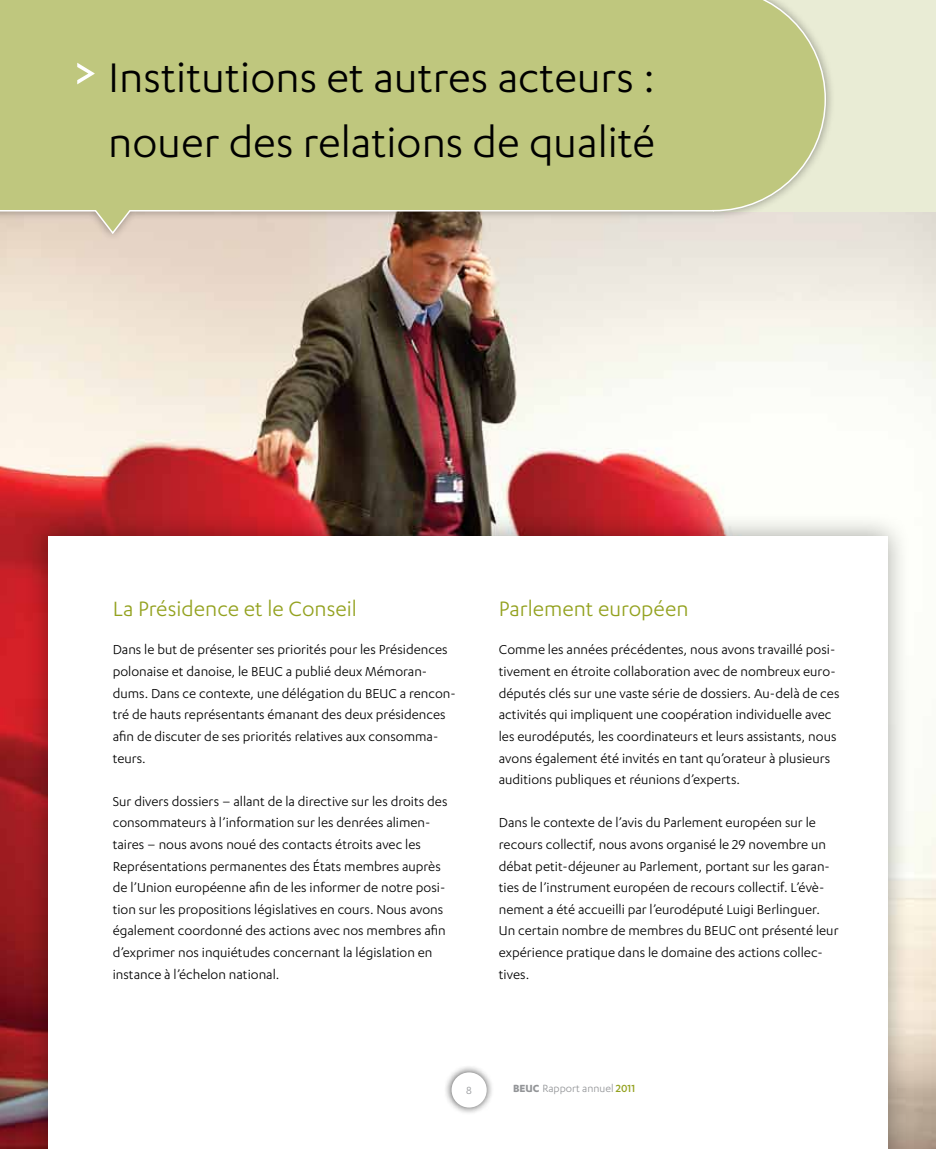
<style>
.page{position:relative;width:936px;height:1149px;background:#fff}
.page>*{position:absolute;margin:0;border:0;box-sizing:border-box;transform-origin:0 0}
.t1{font:48px/64.8px "Karbon";color:#000;text-align:right}
.t2{font:24px "Karbon";color:#94a220}
.t3{font:15px/21.6px "Karbon";color:#000}
.t4{font:12px "Karbon";color:#939598}
.s1{font-size:64.5px;color:#fff}
.s2{font-weight:700}
.s3{font-weight:500;color:#94a220}
</style>
<div class="page">
<img style="left:0;top:212px;width:935px;height:936px">
<div style="left:696px;top:0;width:239px;height:212px;background:#e9ecd5"></div>
<div style="left:0;top:0;width:835px;height:242px;background:#000;opacity:.35"></div>
<svg style="left:0;top:0;width:826px;height:235px"></svg>
<div style="left:24px;top:512px;width:887px;height:636px;background:#000;opacity:.35"></div>
<div style="left:48px;top:536px;width:839px;height:612px;background:#fff"></div>
<div style="left:444px;top:1064px;width:50px;height:51px;background:#000;opacity:.75"></div>
<div style="left:451px;top:1071px;width:35px;height:36px;background:#fff;border-radius:50%"></div>
<h1 class="t1" style="left:75px;top:44px;width:582px"><span class="s1">&gt;</span> Institutions et autres acteurs : nouer des relations de qualité</h1>
<h2 class="t2" style="left:113px;top:595px;width:245px">La Présidence et le Conseil</h2>
<p class="t3" style="left:113px;top:638px;width:344px">Dans le but de présenter ses priorités pour les Présidences polonaise et danoise, le BEUC a publié deux Mémoran&shy;dums. Dans ce contexte, une délégation du BEUC a rencon&shy;tré de hauts représentants émanant des deux présidences afin de discuter de ses priorités relatives aux consomma&shy;teurs.</p>
<p class="t3" style="left:113px;top:789px;width:336px">Sur divers dossiers – allant de la directive sur les droits des consommateurs à l’information sur les denrées alimen&shy;taires – nous avons noué des contacts étroits avec les Représentations permanentes des États membres auprès de l’Union européenne afin de les informer de notre posi&shy;tion sur les propositions législatives en cours. Nous avons également coordonné des actions avec nos membres afin d’exprimer nos inquiétudes concernant la législation en instance à l’échelon national.</p>
<h2 class="t2" style="left:499px;top:595px;width:191px">Parlement européen</h2>
<p class="t3" style="left:499px;top:638px;width:342px">Comme les années précédentes, nous avons travaillé posi&shy;tivement en étroite collaboration avec de nombreux euro&shy;députés clés sur une vaste série de dossiers. Au-delà de ces activités qui impliquent une coopération individuelle avec les eurodéputés, les coordinateurs et leurs assistants, nous avons également été invités en tant qu’orateur à plusieurs auditions publiques et réunions d’experts.</p>
<p class="t3" style="left:499px;top:811px;width:341px">Dans le contexte de l’avis du Parlement européen sur le recours collectif, nous avons organisé le 29 novembre un débat petit-déjeuner au Parlement, portant sur les garan&shy;ties de l’instrument européen de recours collectif. L’évè&shy;nement a été accueilli par l’eurodéputé Luigi Berlinguer.<br>Un certain nombre de membres du BEUC ont présenté leur expérience pratique dans le domaine des actions collec&shy;tives.</p>
<p class="t4" style="left:466px;top:1083px;width:7px">8</p>
<p class="t4" style="left:513px;top:1080px;width:124px"><span class="s2">BEUC</span> Rapport annuel <span class="s3">2011</span></p>
</div>
